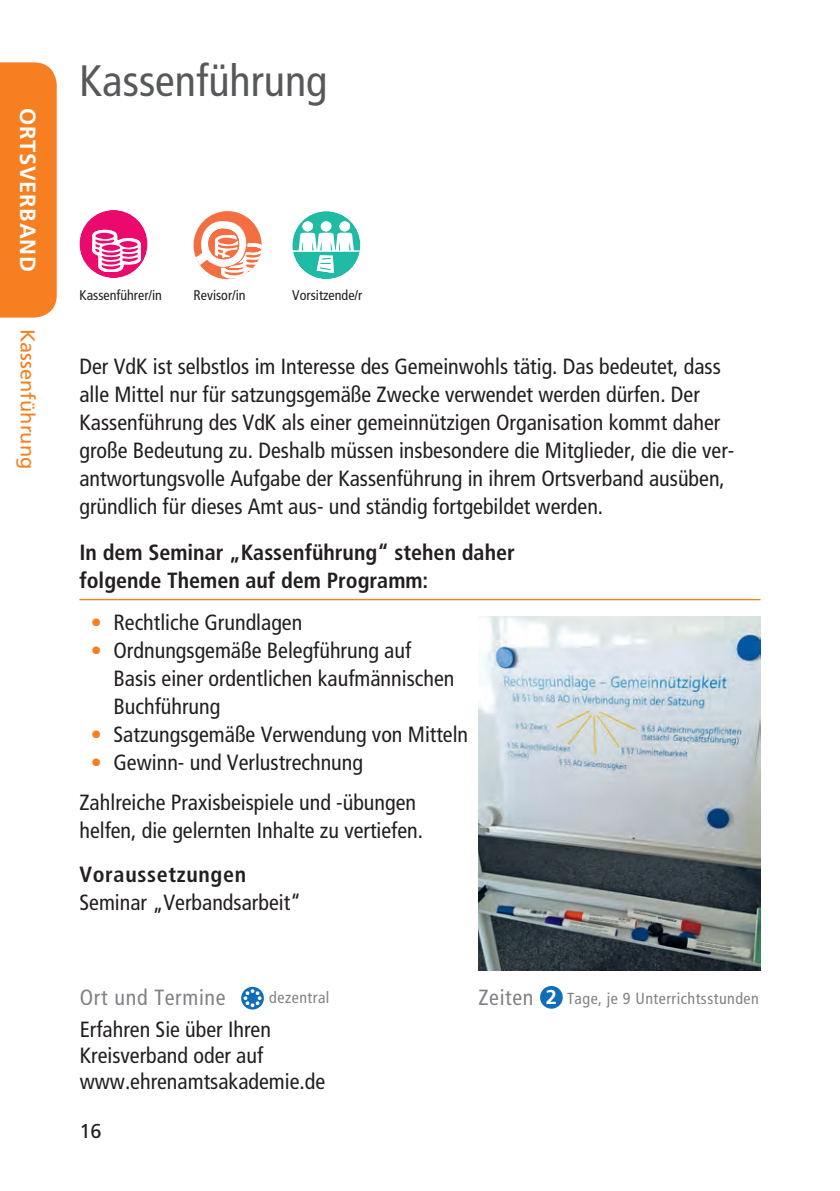
<style>
.page{position:relative;width:840px;height:1191px;background:#fff}
.page>*{position:absolute;margin:0;border:0;box-sizing:border-box;transform-origin:0 0}
.t1{font:condensed 44px "Frutiger LT Std";color:#57585a}
.t2{font:condensed 22px/28px "Frutiger LT Std";color:#231f20}
.t3{font:700 condensed 22px/28px "Frutiger LT Std";color:#231f20}
.t4{font:700 condensed 22px "Frutiger LT Std";letter-spacing:.03em;color:#231f20}
.t5{font:condensed 22px "Frutiger LT Std";letter-spacing:.03em;color:#808285}
.t6{font:700 22px "Frutiger LT Std";letter-spacing:.03em;color:#fff}
.t7{font:20px "Frutiger LT Std";color:#f57f21}
.t8{font:20px "Frutiger LT Std";color:#231f20}
.t9{font:condensed 16px "Frutiger LT Std";letter-spacing:.03em;color:#808285}
.t10{font:condensed 14px "Frutiger LT Std";color:#231f20}
.s1{color:#f57f21}
.s2{font-size:22px}
.s3{font-weight:700;font-stretch:normal;font-size:20px;color:#fff}
</style>
<div class="page">
<div style="left:0;top:62px;width:57px;height:255px;background:#f57f21"></div>
<hr style="left:79px;top:599px;width:681px;height:1px;background:#f57f21">
<div style="left:539px;top:986px;width:23px;height:22px;background:#0f6eb8;border-radius:50%"></div>
<div style="left:79px;top:210px;width:68px;height:68px;background:#ec096d;border-radius:50%"></div>
<svg style="left:92px;top:230px;width:49px;height:42px"></svg>
<svg style="left:193px;top:211px;width:68px;height:68px"></svg>
<div style="left:292px;top:211px;width:68px;height:68px;background:#1fbba4;border-radius:50%"></div>
<svg style="left:292px;top:221px;width:68px;height:52px"></svg>
<svg style="left:241px;top:986px;width:23px;height:23px"></svg>
<svg style="left:243px;top:989px;width:18px;height:18px"></svg>
<img style="left:478px;top:617px;width:282px;height:353px">
<p class="t6" style="left:41px;top:108px;width:165px;rotate:90deg">ORTSVERBAND</p>
<p class="t7" style="left:40px;top:329px;width:142px;rotate:90deg">Kassenführung</p>
<h1 class="t1" style="left:79px;top:55px;width:249px">Kassenführung</h1>
<p class="t10" style="left:79px;top:287px;width:84px">Kassenführer/in</p>
<p class="t10" style="left:193px;top:287px;width:54px">Revisor/in</p>
<p class="t10" style="left:292px;top:287px;width:71px">Vorsitzende/r</p>
<p class="t2" style="left:79px;top:352px;width:656px">Der VdK ist selbstlos im Interesse des Gemeinwohls tätig. Das bedeutet, dass alle Mittel nur für satzungsgemäße Zwecke verwendet werden dürfen. Der Kassenführung des VdK als einer gemeinnützigen Organisation kommt daher große Bedeutung zu. Deshalb müssen insbesondere die Mitglieder, die die ver&shy;antwortungsvolle Aufgabe der Kassenführung in ihrem Ortsverband ausüben, gründlich für dieses Amt aus- und ständig fortgebildet werden.</p>
<p class="t3" style="left:79px;top:538px;width:436px">In dem Seminar „Kassenführung“ stehen daher folgende Themen auf dem Programm:</p>
<p class="t2" style="left:91px;top:608px;width:213px"><span class="s1">•</span> Rechtliche Grundlagen</p>
<p class="t2" style="left:113px;top:636px;width:342px;text-indent:-23px"><span class="s1">•</span> Ordnungsgemäße Belegführung auf<br>Basis einer ordentlichen kaufmännischen<br>Buchführung</p>
<p class="t2" style="left:91px;top:720px;width:379px"><span class="s1">•</span> Satzungsgemäße Verwendung von Mitteln</p>
<p class="t2" style="left:79px;top:742px;width:338px;line-height:40px;text-indent:11px"><span class="s1">•</span> Gewinn- und Verlustrechnung<br>Zahlreiche Praxisbeispiele und -übungen</p>
<p class="t2" style="left:79px;top:816px;width:345px">helfen, die gelernten Inhalte zu vertiefen.</p>
<p class="t4" style="left:79px;top:861px;width:168px">Voraussetzungen</p>
<p class="t2" style="left:79px;top:888px;width:223px">Seminar „Verbandsarbeit“</p>
<p class="t5" style="left:80px;top:984px;width:147px">Ort und Termine</p>
<p class="t2" style="left:80px;top:1016px;width:247px;line-height:26px">Erfahren Sie über Ihren<br>Kreisverband oder auf www.ehrenamtsakademie.de</p>
<p class="t9" style="left:269px;top:988px;width:62px">dezentral</p>
<p class="t8" style="left:79px;top:1119px;width:24px">16</p>
<p class="t9" style="left:478px;top:988px;width:282px"><span class="s2">Zeiten</span> <span class="s3">2</span> Tage, je 9 Unterrichtsstunden</p>
</div>
